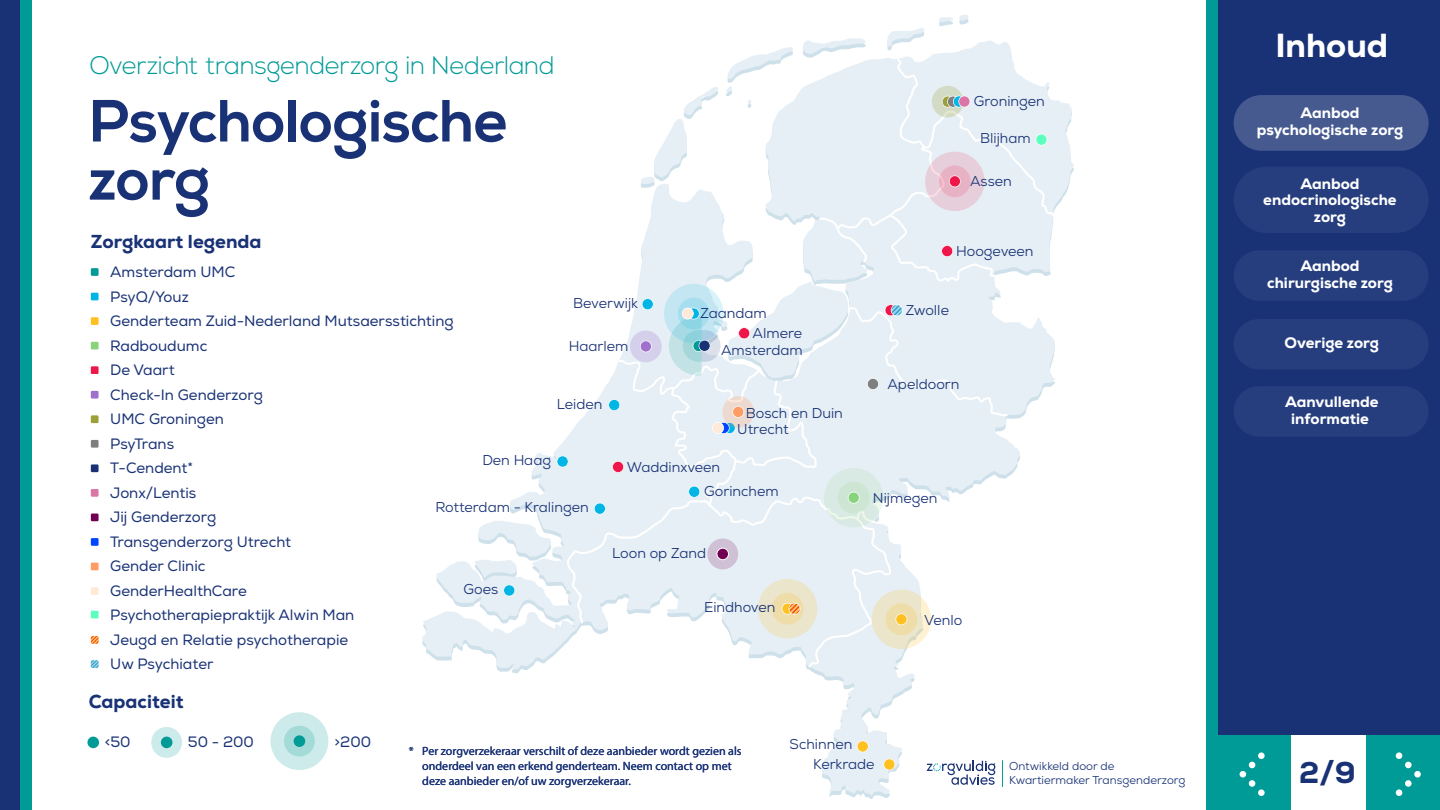
<style>
.page{position:relative;width:1440px;height:810px;background:#fff}
.page>*{position:absolute;margin:0;border:0;box-sizing:border-box;transform-origin:0 0}
.t1{font:800 59.32px/58.1px "Nexa";letter-spacing:-.02em;color:#193276}
.t2{font:800 33.3px "Nexa";color:#fff}
.t3{font:800 30px "Nexa";color:#193276}
.t4{font:300 25.35px "Nexa";letter-spacing:-.01em;color:#009a97}
.t5{font:800 18.75px "Nexa";color:#193276}
.t6{font:800 15.15px/16.5px "Nexa";color:#fff;text-align:center}
.t7{font:15px/24.5px "Nexa";color:#193276}
.t8{font:14.25px/20px "Nexa";color:#193276}
.t9{font:12px/15px "Myriad Pro";color:#193276}
.t10{font:11.48px/13.7px "Nexa";color:#193276}
</style>
<div class="page">
<div style="left:1218px;top:0;width:222px;height:810px;background:#193276"></div>
<div style="left:1366px;top:736px;width:74px;height:74px;background:#009a97"></div>
<div style="left:1218px;top:736px;width:74px;height:74px;background:#009a97"></div>
<div style="left:1292px;top:736px;width:74px;height:74px;background:#fff"></div>
<div style="left:1414px;top:771px;width:7px;height:7px;background:#fff;border-radius:50%"></div>
<div style="left:1405px;top:762px;width:7px;height:6px;background:#fff;border-radius:50%"></div>
<div style="left:1396px;top:752px;width:6px;height:7px;background:#fff;border-radius:50%"></div>
<div style="left:1396px;top:789px;width:6px;height:7px;background:#fff;border-radius:50%"></div>
<div style="left:1405px;top:780px;width:7px;height:7px;background:#fff;border-radius:50%"></div>
<div style="left:1240px;top:771px;width:6px;height:7px;background:#fff;border-radius:50%"></div>
<svg style="left:1249px;top:762px;width:6px;height:6px"></svg>
<div style="left:1258px;top:752px;width:7px;height:7px;background:#fff;border-radius:50%"></div>
<div style="left:1258px;top:789px;width:7px;height:7px;background:#fff;border-radius:50%"></div>
<div style="left:1249px;top:780px;width:6px;height:7px;background:#fff;border-radius:50%"></div>
<svg style="left:422px;top:100px;width:652px;height:696px"></svg>
<svg style="left:474px;top:521px;width:77px;height:75px"></svg>
<svg style="left:857px;top:741px;width:12px;height:11px"></svg>
<svg style="left:883px;top:759px;width:12px;height:11px"></svg>
<div style="left:91px;top:268px;width:8px;height:8px;background:#009a97"></div>
<div style="left:91px;top:293px;width:8px;height:7px;background:#01b5e5"></div>
<div style="left:91px;top:317px;width:8px;height:8px;background:#ffc022"></div>
<div style="left:91px;top:342px;width:8px;height:7px;background:#89d37d"></div>
<div style="left:91px;top:366px;width:8px;height:8px;background:#ef1649"></div>
<div style="left:91px;top:391px;width:8px;height:8px;background:#9f71cc"></div>
<div style="left:91px;top:440px;width:8px;height:8px;background:#7f7f7f"></div>
<div style="left:91px;top:415px;width:8px;height:8px;background:#9d9f39"></div>
<div style="left:91px;top:464px;width:8px;height:8px;background:#193276"></div>
<div style="left:91px;top:489px;width:8px;height:8px;background:#db75a6"></div>
<div style="left:91px;top:514px;width:8px;height:7px;background:#720052"></div>
<div style="left:91px;top:611px;width:8px;height:7px;background:#5cffbd"></div>
<div style="left:91px;top:563px;width:8px;height:7px;background:#ff9b64"></div>
<div style="left:91px;top:587px;width:8px;height:8px;background:#ffe9d9"></div>
<div style="left:0;top:0;width:22px;height:809px;background:#193276"></div>
<div style="left:20px;top:0;width:12px;height:809px;background:#009a97"></div>
<div style="left:1207px;top:0;width:11px;height:810px;background:#009a97"></div>
<svg style="left:151px;top:727px;width:31px;height:31px"></svg>
<div style="left:87px;top:737px;width:12px;height:11px;background:#009a97;border-radius:50%"></div>
<div style="left:161px;top:737px;width:11px;height:11px;background:#009a97;border-radius:50%"></div>
<svg style="left:270px;top:712px;width:58px;height:58px;background:#bbe4e2"></svg>
<div style="left:91px;top:538px;width:8px;height:8px;background:#0045ff"></div>
<svg style="left:927px;top:761px;width:68px;height:24px"></svg>
<svg style="left:1002px;top:760px;width:1px;height:27px"></svg>
<div style="left:1234px;top:167px;width:195px;height:66px;background:#263e7e;border-radius:33px"></div>
<div style="left:1234px;top:250px;width:195px;height:51px;background:#263e7e;border-radius:25px"></div>
<div style="left:1234px;top:95px;width:195px;height:56px;background:#465a90;border-radius:28px"></div>
<div style="left:1234px;top:319px;width:195px;height:50px;background:#263e7e;border-radius:25px"></div>
<div style="left:1234px;top:386px;width:195px;height:51px;background:#263e7e;border-radius:25px"></div>
<svg style="left:557px;top:15px;width:498px;height:653px"></svg>
<div style="left:707px;top:539px;width:31px;height:30px;background:#cfc0d5;border-radius:50%"></div>
<div style="left:717px;top:548px;width:12px;height:12px;background:#720052;border-radius:50%"></div>
<div style="left:717px;top:548px;width:12px;height:12px;border:1px solid #fff;border-radius:50%"></div>
<svg style="left:91px;top:636px;width:8px;height:8px"></svg>
<svg style="left:91px;top:660px;width:8px;height:8px"></svg>
<h3 class="t4" style="left:90px;top:51px;width:467px">Overzicht transgenderzorg in Nederland</h3>
<h1 class="t1" style="left:88px;top:93px;width:421px">Psychologische zorg</h1>
<p class="t5" style="left:91px;top:229px;width:172px">Zorgkaart legenda</p>
<p class="t7" style="left:110px;top:260px;width:345px">Amsterdam UMC<br>PsyQ/Youz<br>Genderteam Zuid-Nederland Mutsaersstichting<br>Radboudumc<br>De Vaart<br>Check-In Genderzorg<br>UMC Groningen<br>PsyTrans<br>T-Cendent*<br>Jonx/Lentis<br>Jij Genderzorg<br>Transgenderzorg Utrecht<br>Gender Clinic<br>GenderHealthCare<br>Psychotherapiepraktijk Alwin Man<br>Jeugd en Relatie psychotherapie<br>Uw Psychiater</p>
<p class="t8" style="left:573px;top:293px;width:67px">Beverwijk</p>
<p class="t8" style="left:701px;top:303px;width:68px">Zaandam</p>
<p class="t8" style="left:753px;top:323px;width:51px">Almere</p>
<p class="t8" style="left:569px;top:336px;width:61px">Haarlem</p>
<p class="t8" style="left:721px;top:340px;width:83px">Amsterdam</p>
<p class="t8" style="left:557px;top:394px;width:47px">Leiden</p>
<p class="t8" style="left:746px;top:403px;width:98px">Bosch en Duin</p>
<p class="t8" style="left:737px;top:419px;width:53px">Utrecht</p>
<p class="t8" style="left:482px;top:450px;width:70px">Den Haag</p>
<p class="t8" style="left:435px;top:497px;width:155px">Rotterdam - Kralingen</p>
<p class="t8" style="left:627px;top:457px;width:95px">Waddinxveen</p>
<p class="t8" style="left:704px;top:481px;width:76px">Gorinchem</p>
<p class="t8" style="left:612px;top:543px;width:95px">Loon op Zand</p>
<p class="t8" style="left:464px;top:579px;width:36px">Goes</p>
<p class="t8" style="left:704px;top:597px;width:73px">Eindhoven</p>
<p class="t5" style="left:89px;top:689px;width:96px">Capaciteit</p>
<p class="t8" style="left:974px;top:91px;width:73px">Groningen</p>
<p class="t8" style="left:980px;top:128px;width:52px">Blijham</p>
<p class="t8" style="left:970px;top:171px;width:43px">Assen</p>
<p class="t8" style="left:956px;top:241px;width:79px">Hoogeveen</p>
<p class="t8" style="left:906px;top:300px;width:45px">Zwolle</p>
<p class="t8" style="left:887px;top:375px;width:74px">Apeldoorn</p>
<p class="t8" style="left:873px;top:488px;width:66px">Nijmegen</p>
<p class="t8" style="left:924px;top:610px;width:40px">Venlo</p>
<p class="t7" style="left:105px;top:730px;width:27px">&lt;50</p>
<p class="t7" style="left:188px;top:730px;width:68px">50 - 200</p>
<p class="t7" style="left:335px;top:730px;width:38px">&gt;200</p>
<p class="t9" style="left:422px;top:743px;width:321px;text-indent:-14px">* Per zorgverzekeraar verschilt of deze aanbieder wordt gezien als onderdeel van een erkend genderteam. Neem contact op met deze aanbieder en/of uw zorgverzekeraar.</p>
<p class="t8" style="left:813px;top:734px;width:63px;text-indent:-24px">Schinnen<br>Kerkrade</p>
<p class="t10" style="left:1009px;top:760px;width:178px">Ontwikkeld door de<br>Kwartiermaker Transgenderzorg</p>
<h2 class="t2" style="left:1275px;top:25px;width:114px">Inhoud</h2>
<p class="t6" style="left:1257px;top:105px;width:148px">Aanbod psychologische zorg</p>
<p class="t6" style="left:1263px;top:175px;width:135px">Aanbod endocrinologische zorg</p>
<p class="t6" style="left:1267px;top:258px;width:127px">Aanbod chirurgische zorg</p>
<p class="t6" style="left:1285px;top:335px;width:96px">Overige zorg</p>
<p class="t6" style="left:1285px;top:394px;width:95px">Aanvullende informatie</p>
<h3 class="t3" style="left:1299px;top:753px;width:58px">2/9</h3>
</div>
